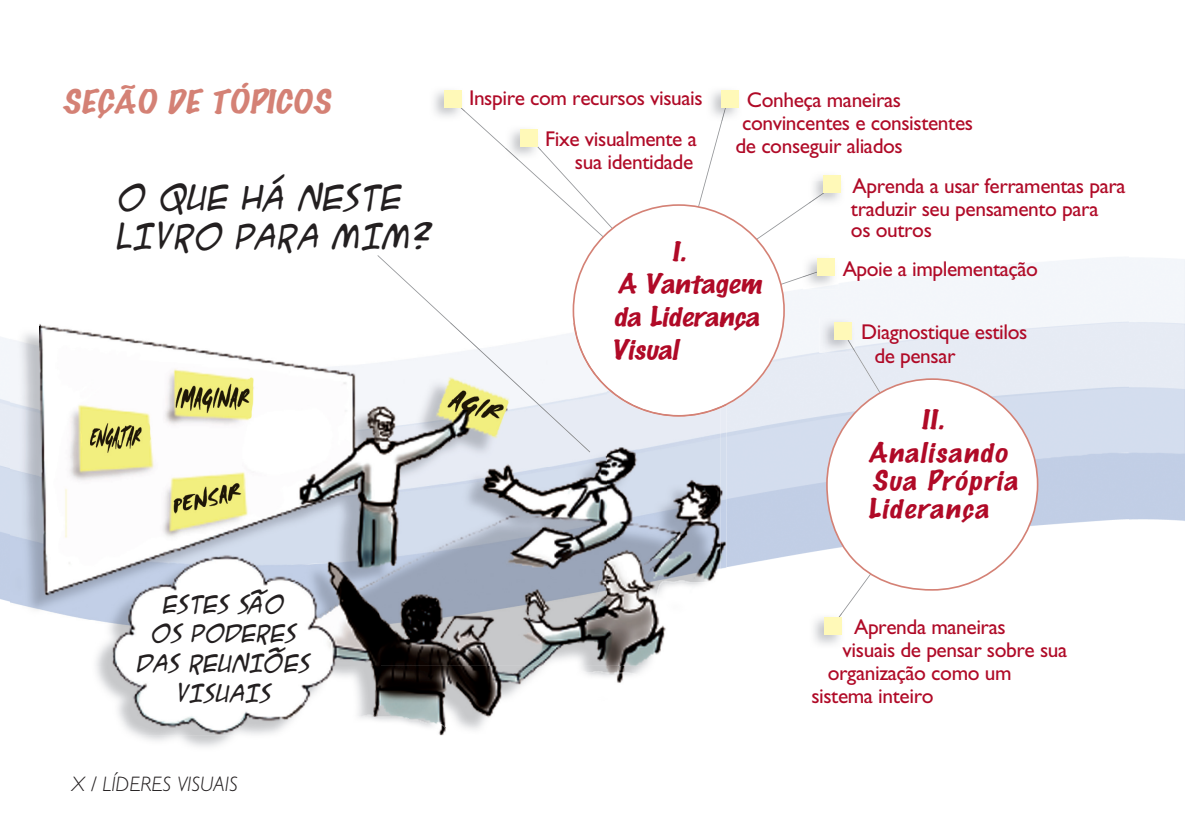
<style>
.page{position:relative;width:1185px;height:838px;background:#fff}
.page>*{position:absolute;margin:0;border:0;box-sizing:border-box;transform-origin:0 0}
.t1{font:italic 32.9px/39.6px "ACME Secret Agent";color:#231f20}
.t2{font:italic 100 29.57px "Marker Felt";color:#d48175;scale:1.25 1}
.t3{font:italic 100 24.68px/32.7px "Marker Felt";letter-spacing:.02em;color:#b00a27;scale:1.25 1}
.t4{font:italic 23.1px/29.6px "ACME Secret Agent";color:#231f20;text-align:center}
.t5{font:21.35px/23.1px "Gill Sans Std";letter-spacing:-.02em;color:#b00a27}
.t6{font:italic 300 21px "Gill Sans Std";color:#231f20}
.s1{font-size:35.7px}
.s2{font-size:37.27px}
</style>
<div class="page">
<img style="left:0;top:326px;width:40px;height:48px">
<img style="left:726px;top:416px;width:34px;height:152px">
<svg style="left:465px;top:111px;width:126px;height:98px"></svg>
<svg style="left:699px;top:121px;width:133px;height:195px"></svg>
<svg style="left:842px;top:330px;width:82px;height:48px"></svg>
<svg style="left:841px;top:590px;width:82px;height:23px"></svg>
<img style="left:10px;top:327px;width:597px;height:338px">
<svg style="left:572px;top:204px;width:213px;height:212px"></svg>
<svg style="left:826px;top:378px;width:212px;height:212px"></svg>
<img style="left:831px;top:613px;width:11px;height:14px">
<div style="left:824px;top:617px;width:17px;height:17px;background:#fff9b8"></div>
<img style="left:809px;top:171px;width:31px;height:35px">
<img style="left:809px;top:187px;width:23px;height:17px">
<div style="left:823px;top:175px;width:18px;height:18px;background:#fff9b8"></div>
<img style="left:803px;top:254px;width:35px;height:35px">
<img style="left:803px;top:269px;width:22px;height:8px">
<div style="left:817px;top:259px;width:18px;height:17px;background:#fff9b8"></div>
<img style="left:819px;top:318px;width:36px;height:35px">
<img style="left:842px;top:330px;width:13px;height:22px">
<div style="left:834px;top:322px;width:17px;height:17px;background:#fff9b8"></div>
<img style="left:721px;top:108px;width:8px;height:13px">
<div style="left:721px;top:90px;width:17px;height:18px;background:#fff9b8"></div>
<img style="left:448px;top:96px;width:17px;height:16px">
<div style="left:444px;top:90px;width:17px;height:18px;background:#fff9b8"></div>
<img style="left:505px;top:125px;width:36px;height:35px">
<img style="left:528px;top:136px;width:13px;height:15px">
<img style="left:505px;top:147px;width:14px;height:13px">
<div style="left:520px;top:129px;width:17px;height:17px;background:#fff9b8"></div>
<img style="left:720px;top:416px;width:6px;height:153px">
<img style="left:40px;top:323px;width:533px;height:4px">
<svg style="left:450px;top:323px;width:5px;height:4px"></svg>
<img style="left:93px;top:665px;width:558px;height:70px">
<img style="left:607px;top:416px;width:113px;height:249px">
<img style="left:454px;top:327px;width:136px;height:125px">
<img style="left:573px;top:323px;width:153px;height:93px">
<img style="left:613px;top:323px;width:113px;height:8px">
<img style="left:611px;top:339px;width:70px;height:21px">
<img style="left:344px;top:714px;width:115px;height:21px">
<img style="left:573px;top:670px;width:78px;height:45px">
<img style="left:656px;top:580px;width:64px;height:38px">
<h2 class="t2" style="left:62px;top:87px;width:221px">SEÇ<span class="s1">Ã</span>O DE T<span class="s2">Ó</span>PICOS</h2>
<p class="t5" style="left:747px;top:88px;width:156px">Conheça maneiras</p>
<p class="t5" style="left:742px;top:111px;width:233px">convincentes e consistentes</p>
<p class="t5" style="left:735px;top:134px;width:169px">de conseguir aliados</p>
<p class="t5" style="left:469px;top:86px;width:235px">Inspire com recursos visuais</p>
<p class="t5" style="left:545px;top:127px;width:153px;text-align:right">Fixe visualmente a sua identidade</p>
<h1 class="t1" style="left:117px;top:177px;width:316px">O QUE HÁ NESTE<br>LIVRO PARA MIM?</h1>
<p class="t4" style="left:137px;top:588px;width:175px">ESTES SÃO<br>OS PODERES<br>DAS REUNIÕES<br>VISUAIS</p>
<p class="t6" style="left:71px;top:772px;width:168px">X / LÍDERES VISUAIS</p>
<p class="t3" style="left:671px;top:236px;width:17px">I.</p>
<p class="t3" style="left:617px;top:269px;width:121px">A Vantagem</p>
<p class="t3" style="left:734px;top:302px;width:26px">ça</p>
<p class="t3" style="left:611px;top:302px;width:104px">da Lideran<br>Visual</p>
<p class="t5" style="left:851px;top:175px;width:276px;line-height:22.2px">Aprenda a usar ferramentas para traduzir seu pensamento para<br>os outros</p>
<p class="t5" style="left:843px;top:258px;width:197px">Apoie a implementação</p>
<p class="t5" style="left:874px;top:321px;width:155px;text-indent:-13px">Diagnostique estilos de pensar</p>
<p class="t3" style="left:867px;top:404px;width:117px;text-align:center">II.<br>Analisando</p>
<p class="t3" style="left:867px;top:467px;width:126px;line-height:28px">Sua Própria<br>Liderança</p>
<p class="t5" style="left:854px;top:615px;width:153px">Aprenda maneiras</p>
<p class="t5" style="left:842px;top:638px;width:226px">visuais de pensar sobre sua</p>
<p class="t5" style="left:828px;top:661px;width:185px">organização como um</p>
<p class="t5" style="left:811px;top:684px;width:124px">sistema inteiro</p>
</div>
